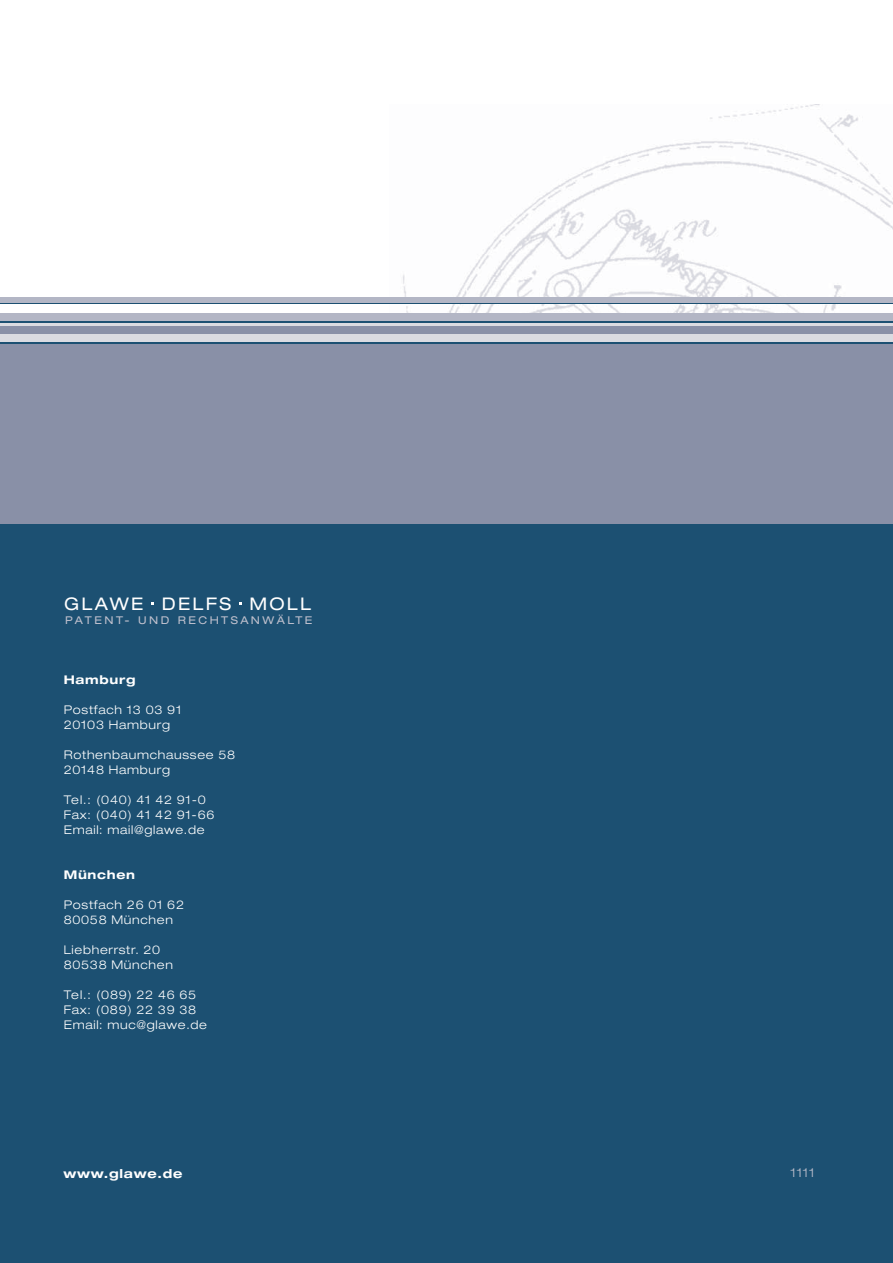
<style>
.page{position:relative;width:893px;height:1263px;background:#fff}
.page>*{position:absolute;margin:0;border:0;box-sizing:border-box;transform-origin:0 0}
.t1{font:expanded 17.4px "Helvetica Neue";letter-spacing:.13em;color:#fff}
.t2{font:700 expanded 12.3px "Helvetica Neue";letter-spacing:.06em;color:#fff}
.t3{font:300 expanded 12.3px "Helvetica Neue";color:#bfc0cd}
.t4{font:300 expanded 12px/15px "Helvetica Neue";letter-spacing:.06em;color:#fff}
.t5{font:700 expanded 12px "Helvetica Neue";letter-spacing:.06em;color:#fff}
.t6{font:expanded 10.8px "Helvetica Neue";letter-spacing:.23em;color:#bfc0cd}
</style>
<div class="page">
<img style="left:390px;top:104px;width:503px;height:209px">
<div style="left:0;top:524px;width:893px;height:739px;background:#1c5072"></div>
<div style="left:0;top:344px;width:893px;height:180px;background:#8990a7"></div>
<div style="left:0;top:298px;width:893px;height:5px;background:#b3b6c5"></div>
<div style="left:0;top:321px;width:893px;height:22px;background:#dadbe1"></div>
<hr style="left:0;top:320px;width:893px;height:3px;background:#1c5072">
<hr style="left:0;top:303px;width:893px;height:1px;background:#1c5072">
<div style="left:0;top:313px;width:893px;height:7px;background:#b3b6c5"></div>
<div style="left:0;top:326px;width:893px;height:8px;background:#8990a7"></div>
<hr style="left:0;top:343px;width:893px;height:1px;background:#1c5072">
<h1 class="t1" style="left:64px;top:598px;width:248px">GLAWE DELFS MOLL</h1>
<p class="t6" style="left:65px;top:616px;width:249px">PATENT- UND RECHTSANWÄLTE</p>
<p class="t5" style="left:64px;top:675px;width:73px">Hamburg</p>
<p class="t4" style="left:64px;top:703px;width:119px">Postfach 13 03 91<br>20103 Hamburg</p>
<p class="t4" style="left:64px;top:748px;width:173px">Rothenbaumchaussee 58<br>20148 Hamburg</p>
<p class="t4" style="left:64px;top:793px;width:152px">Tel.: (040) 41 42 91-0<br>Fax: (040) 41 42 91-66<br>Email: mail@glawe.de</p>
<p class="t5" style="left:64px;top:870px;width:73px">München</p>
<p class="t4" style="left:64px;top:898px;width:122px">Postfach 26 01 62<br>80058 München</p>
<p class="t4" style="left:64px;top:943px;width:111px">Liebherrstr. 20<br>80538 München</p>
<p class="t4" style="left:64px;top:988px;width:145px">Tel.: (089) 22 46 65<br>Fax: (089) 22 39 38<br>Email: muc@glawe.de</p>
<p class="t2" style="left:63px;top:1169px;width:121px">www.glawe.de</p>
<p class="t3" style="left:790px;top:1168px;width:26px">1111</p>
</div>
